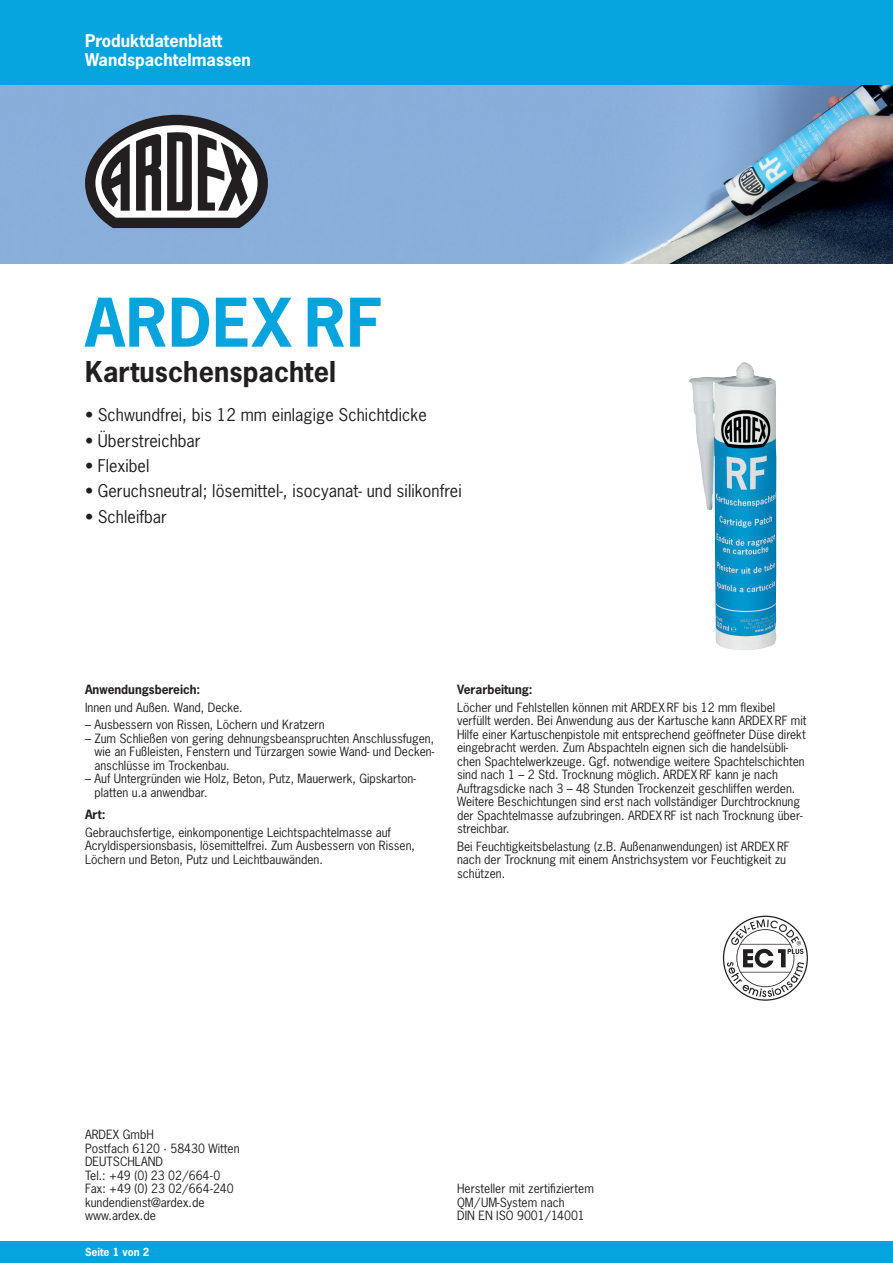
<style>
.page{position:relative;width:893px;height:1263px;background:#fff}
.page>*{position:absolute;margin:0;border:0;box-sizing:border-box;transform-origin:0 0}
.t1{font:700 63px "News Gothic Std";letter-spacing:.015em;color:#06a4df}
.t2{font:700 27px "News Gothic Std";letter-spacing:.005em;color:#231f20}
.t3{font:16.5px "News Gothic Std";letter-spacing:.005em;color:#231f20}
.t4{font:700 16.5px/19.5px "News Gothic Std";color:#fff}
.t5{font:12px/13.5px "News Gothic Std";color:#231f20}
.t6{font:700 12px "News Gothic Std";color:#231f20}
.t7{font:700 10.5px "News Gothic Std";color:#fff}
</style>
<div class="page">
<div style="left:0;top:0;width:893px;height:85px;background:#06a4df"></div>
<div style="left:0;top:1242px;width:893px;height:21px;background:#06a4df"></div>
<img style="left:0;top:85px;width:893px;height:179px">
<svg style="left:723px;top:916px;width:85px;height:85px"></svg>
<svg style="left:85px;top:115px;width:183px;height:113px"></svg>
<img style="left:689px;top:362px;width:88px;height:288px">
<h3 class="t4" style="left:85px;top:31px;width:167px">Produktdatenblatt<br>Wandspachtelmassen</h3>
<h1 class="t1" style="left:85px;top:281px;width:298px">ARDEX RF</h1>
<h2 class="t2" style="left:85px;top:354px;width:252px">Kartuschenspachtel</h2>
<h3 class="t3" style="left:85px;top:404px;width:343px">• Schwundfrei, bis 12 mm einlagige Schichtdicke</h3>
<h3 class="t3" style="left:85px;top:430px;width:117px">• Überstreichbar</h3>
<h3 class="t3" style="left:85px;top:455px;width:66px">• Flexibel</h3>
<h3 class="t3" style="left:85px;top:481px;width:378px">• Geruchsneutral; lösemittel-, isocyanat- und silikonfrei</h3>
<h3 class="t3" style="left:85px;top:506px;width:83px">• Schleifbar</h3>
<p class="t6" style="left:85px;top:681px;width:117px">Anwendungsbereich:</p>
<p class="t5" style="left:85px;top:700px;width:159px">Innen und Außen. Wand, Decke.</p>
<p class="t5" style="left:85px;top:718px;width:241px">– Ausbessern von Rissen, Löchern und Kratzern</p>
<p class="t5" style="left:94px;top:732px;width:341px;text-align:justify;text-indent:-9px">– Zum Schließen von gering dehnungsbeanspruchten Anschlussfugen, wie an Fußleisten, Fenstern und Türzargen sowie Wand- und Decken&shy;anschlüsse im Trockenbau.</p>
<p class="t5" style="left:94px;top:772px;width:323px;text-indent:-9px">– Auf Untergründen wie Holz, Beton, Putz, Mauerwerk, Gipskarton&shy;platten u.a anwendbar.</p>
<p class="t6" style="left:85px;top:806px;width:22px">Art:</p>
<p class="t5" style="left:85px;top:825px;width:332px">Gebrauchsfertige, einkomponentige Leichtspachtelmasse auf<br>Acryldispersionsbasis, lösemittelfrei. Zum Ausbessern von Rissen,<br>Löchern und Beton, Putz und Leichtbauwänden.</p>
<p class="t6" style="left:457px;top:681px;width:77px">Verarbeitung:</p>
<p class="t5" style="left:457px;top:700px;width:351px">Löcher und Fehlstellen können mit ARDEX RF bis 12 mm flexibel verfüllt werden. Bei Anwendung aus der Kartusche kann ARDEX RF mit Hilfe einer Kartuschenpistole mit entsprechend geöffneter Düse direkt eingebracht werden. Zum Abspachteln eignen sich die handelsübli&shy;chen Spachtelwerkzeuge. Ggf. notwendige weitere Spachtelschichten sind nach 1 – 2 Std. Trocknung möglich. ARDEX RF kann je nach Auftragsdicke nach 3 – 48 Stunden Trockenzeit geschliffen werden.<br>Weitere Beschichtungen sind erst nach vollständiger Durchtrocknung der Spachtelmasse aufzubringen. ARDEX RF ist nach Trocknung über&shy;streichbar.</p>
<p class="t5" style="left:457px;top:840px;width:334px">Bei Feuchtigkeitsbelastung (z.B. Außenanwendungen) ist ARDEX RF nach der Trocknung mit einem Anstrichsystem vor Feuchtigkeit zu schützen.</p>
<p class="t5" style="left:85px;top:1128px;width:156px">ARDEX GmbH<br>Postfach 6120 · 58430 Witten<br>DEUTSCHLAND<br>Tel.: +49 (0) 23 02/664-0<br>Fax: +49 (0) 23 02/664-240 kundendienst@ardex.de www.ardex.de</p>
<p class="t7" style="left:85px;top:1245px;width:66px">Seite 1 von 2</p>
<p class="t5" style="left:457px;top:1182px;width:138px">Hersteller mit zertifiziertem<br>QM/UM-System nach<br>DIN EN ISO 9001/14001</p>
</div>
